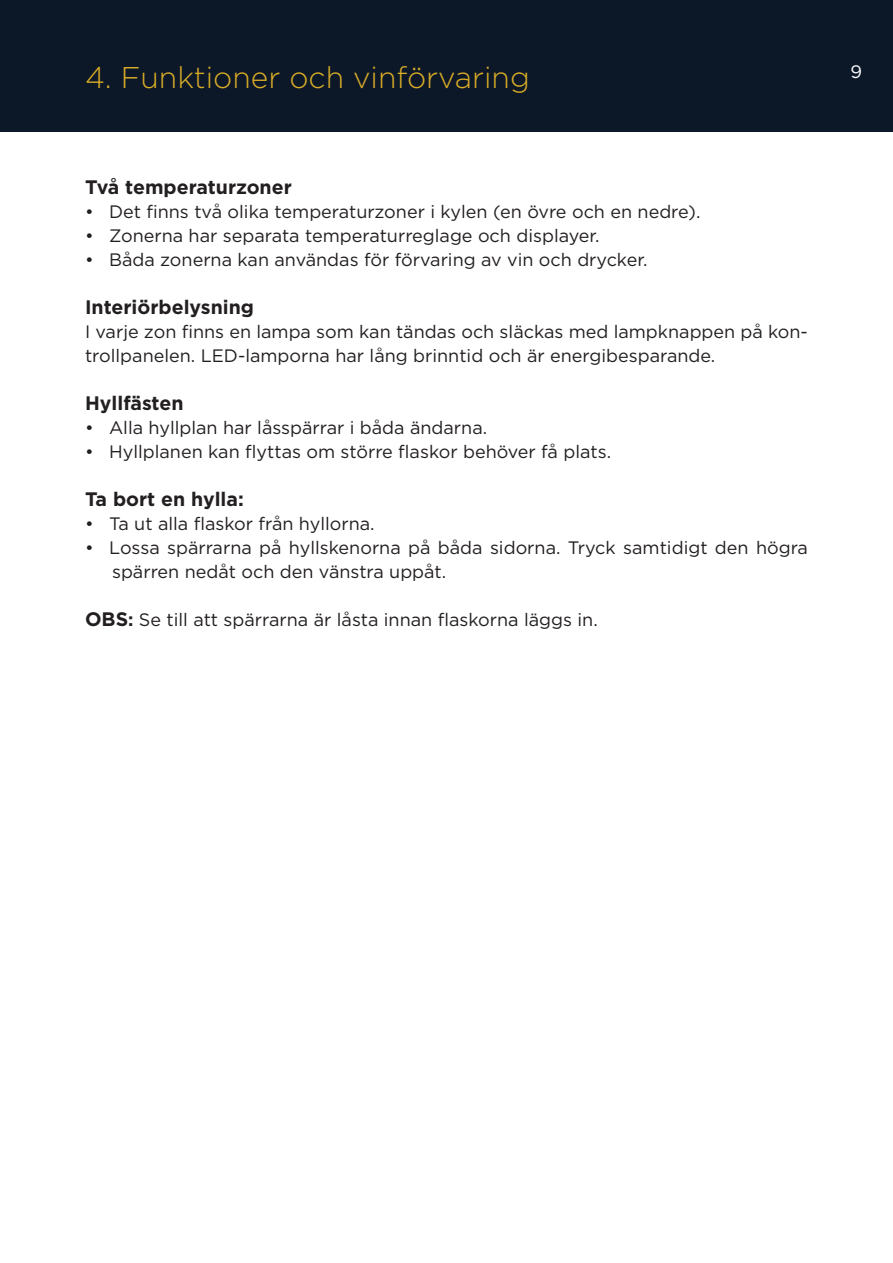
<style>
.page{position:relative;width:893px;height:1263px;background:#fff}
.page>*{position:absolute;margin:0;border:0;box-sizing:border-box;transform-origin:0 0}
.Sidetittel{font:300 30px "Gotham";color:#d9ac27}
.Mellomtittel{font:700 19.5px "Gotham";color:#231f20}
.Brødtekst{font:18px/24px "Gotham";color:#231f20}
.t1{font:18px "Gotham";color:#fff}
.s1{font-weight:700;font-size:19.5px}
.s2{font-weight:700}
</style>
<div class="page">
<div style="left:0;top:0;width:893px;height:132px;background:#0c1828"></div>
<p class="Sidetittel" style="left:85px;top:58px;width:446px">4. Funktioner och vinförvaring</p>
<p class="t1" style="left:850px;top:60px;width:13px">9</p>
<p class="Mellomtittel" style="left:85px;top:174px;width:208px">Två temperaturzoner</p>
<p class="Brødtekst" style="left:85px;top:199px;width:617px">• Det finns två olika temperaturzoner i kylen (en övre och en nedre).</p>
<p class="Brødtekst" style="left:85px;top:223px;width:516px">• Zonerna har separata temperaturreglage och displayer.</p>
<p class="Brødtekst" style="left:85px;top:247px;width:564px">• Båda zonerna kan användas för förvaring av vin och drycker.</p>
<p class="Mellomtittel" style="left:85px;top:294px;width:171px">Interiörbelysning</p>
<p class="Brødtekst" style="left:85px;top:319px;width:724px">I varje zon finns en lampa som kan tändas och släckas med lampknappen på kon&shy;trollpanelen. LED-lamporna har lång brinntid och är energibesparande.</p>
<p class="Mellomtittel" style="left:85px;top:390px;width:100px">Hyllfästen</p>
<p class="Brødtekst" style="left:85px;top:415px;width:404px">• Alla hyllplan har låsspärrar i båda ändarna.</p>
<p class="Brødtekst" style="left:85px;top:439px;width:528px">• Hyllplanen kan flyttas om större flaskor behöver få plats.</p>
<p class="Mellomtittel" style="left:85px;top:486px;width:160px">Ta bort en hylla:</p>
<p class="Brødtekst" style="left:85px;top:511px;width:291px">• Ta ut alla flaskor från hyllorna.</p>
<p class="Brødtekst" style="left:112px;top:535px;width:697px;text-indent:-27px">• Lossa spärrarna på hyllskenorna på båda sidorna. Tryck samtidigt den högra spärren nedåt och den vänstra uppåt.</p>
<p class="Brødtekst" style="left:85px;top:607px;width:514px"><span class="s1">OBS</span><span class="s2">:</span> Se till att spärrarna är låsta innan flaskorna läggs in.</p>
</div>
